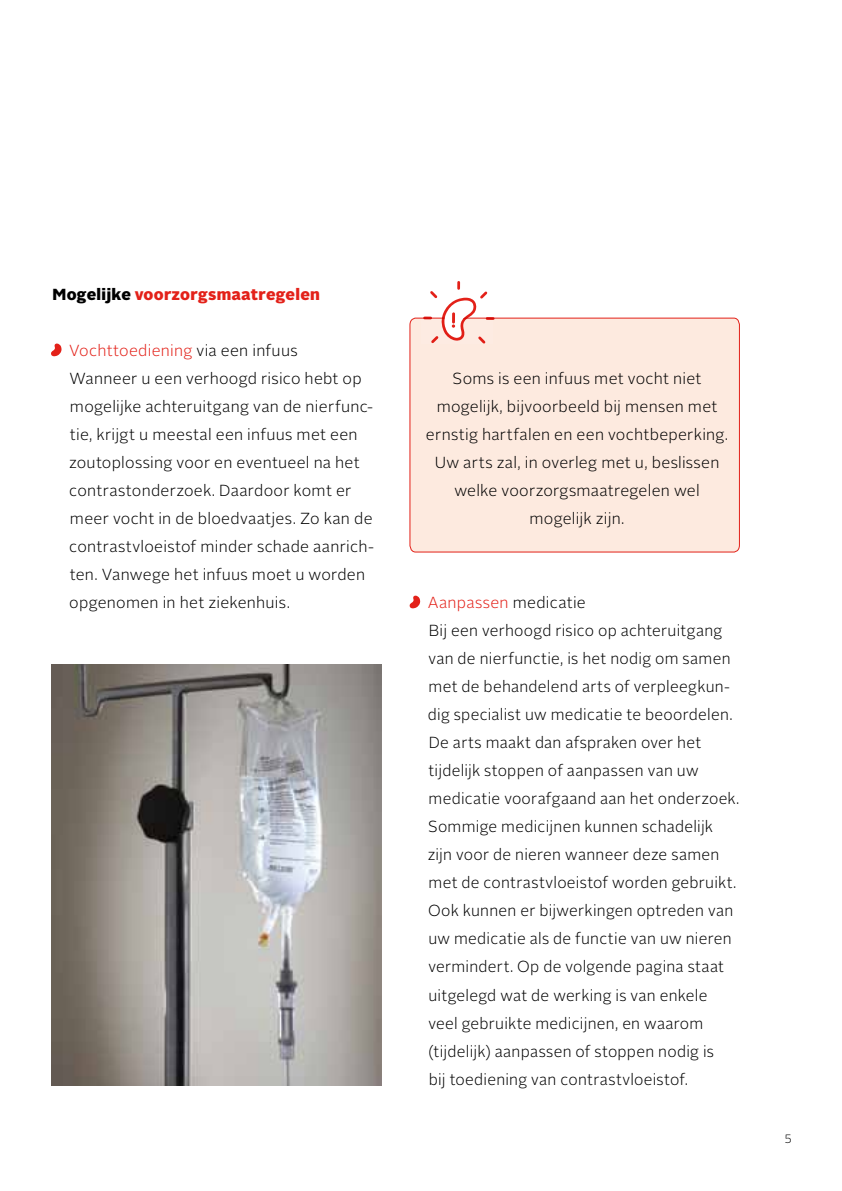
<style>
.page{position:relative;width:842px;height:1191px;background:#fff}
.page>*{position:absolute;margin:0;border:0;box-sizing:border-box;transform-origin:0 0}
.t1{font:300 16px/28px "Alright Sans";letter-spacing:.015em;color:#000}
.t2{font:900 16px "Alright Sans";letter-spacing:.015em;color:#e32119}
.t3{font:300 12px "Alright Sans";color:#000}
.s1{color:#000}
.s2{color:#e32119}
</style>
<div class="page">
<svg style="left:51px;top:343px;width:11px;height:13px"></svg>
<svg style="left:410px;top:595px;width:11px;height:13px"></svg>
<img style="left:51px;top:664px;width:330px;height:421px">
<div style="left:409px;top:317px;width:331px;height:235px;background:#fdeadf"></div>
<div style="left:421px;top:319px;width:72px;height:24px;background:#fdebe2"></div>
<svg style="left:425px;top:282px;width:68px;height:64px"></svg>
<p class="t2" style="left:53px;top:283px;width:269px"><span class="s1">Mogelijke</span> voorzorgsmaatregelen</p>
<p class="t1" style="left:69px;top:337px;width:307px"><span class="s2">Vochttoediening</span> via een infuus<br>Wanneer u een verhoogd risico hebt op mogelijke achteruitgang van de nierfunc&shy;tie, krijgt u meestal een infuus met een zoutoplossing voor en eventueel na het contrastonderzoek. Daardoor komt er meer vocht in de bloedvaatjes. Zo kan de contrastvloeistof minder schade aanrich&shy;ten. Vanwege het infuus moet u worden opgenomen in het ziekenhuis.</p>
<p class="t1" style="left:426px;top:365px;width:304px;text-align:center">Soms is een infuus met vocht niet mogelijk, bijvoorbeeld bij mensen met ernstig hartfalen en een vochtbeperking.<br>Uw arts zal, in overleg met u, beslissen welke voorzorgsmaatregelen wel mogelijk zijn.</p>
<p class="t1" style="left:428px;top:589px;width:313px"><span class="s2">Aanpassen</span> medicatie<br>Bij een verhoogd risico op achteruitgang van de nierfunctie, is het nodig om samen met de behandelend arts of verpleegkun&shy;dig specialist uw medicatie te beoordelen.<br>De arts maakt dan afspraken over het tijdelijk stoppen of aanpassen van uw medicatie voorafgaand aan het onderzoek.<br>Sommige medicijnen kunnen schadelijk zijn voor de nieren wanneer deze samen met de contrastvloeistof worden gebruikt.<br>Ook kunnen er bijwerkingen optreden van uw medicatie als de functie van uw nieren vermindert. Op de volgende pagina staat uitgelegd wat de werking is van enkele veel gebruikte medicijnen, en waarom (tijdelijk) aanpassen of stoppen nodig is<br>bij toediening van contrastvloeistof.</p>
<p class="t3" style="left:785px;top:1128px;width:8px">5</p>
</div>
